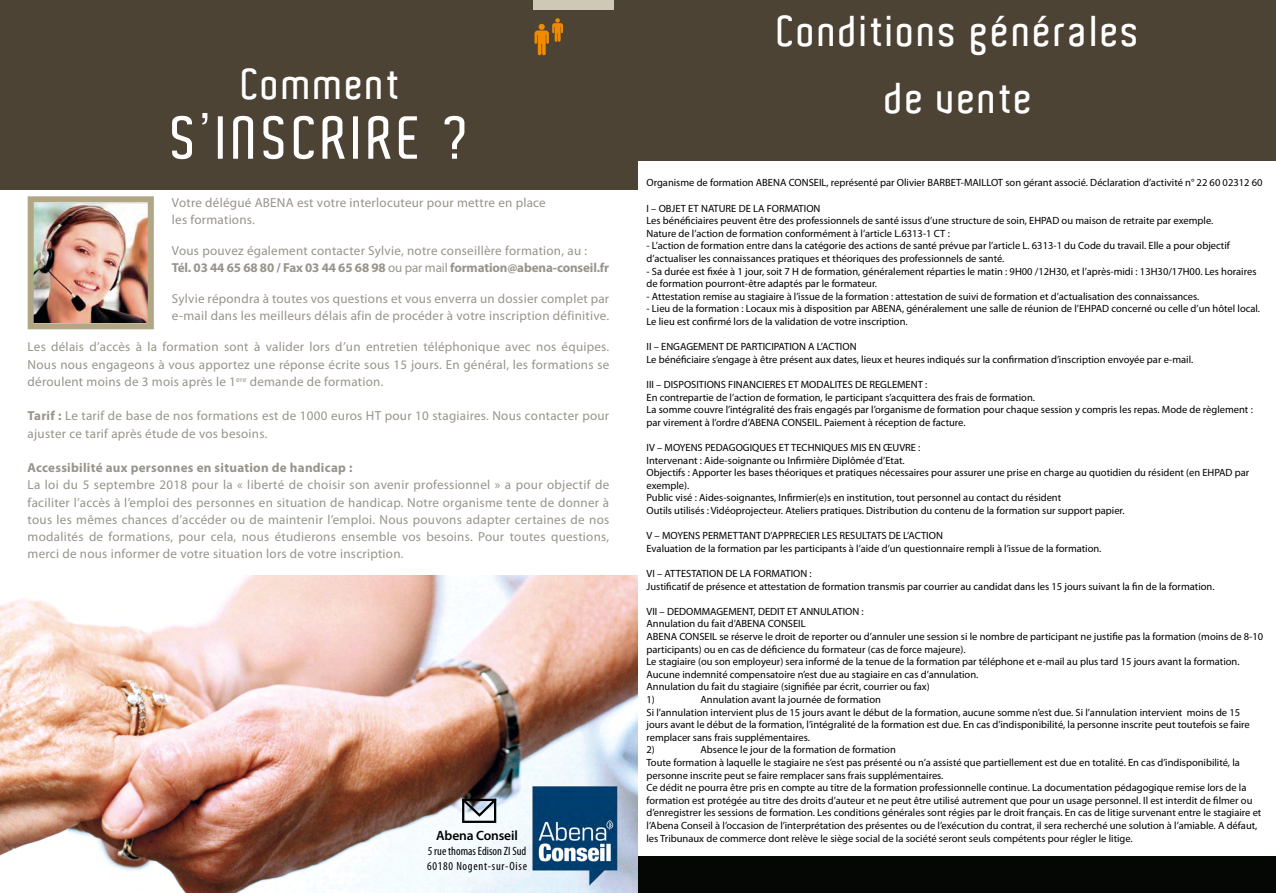
<style>
.page{position:relative;width:1276px;height:893px;background:#fff}
.page>*{position:absolute;margin:0;border:0;box-sizing:border-box;transform-origin:0 0}
.t1{font:600 58.5px "Aldo";letter-spacing:.08em;color:#fff}
.t2{font:600 42px/66.3px "Aldo";letter-spacing:.06em;color:#fff;text-align:center}
.t3{font:600 13.5px "Myriad Pro";letter-spacing:-.01em;color:#000}
.t4{font:13.05px/17.2px "Myriad Pro";letter-spacing:.02em;color:#98948b}
.t5{font:700 13.05px "Myriad Pro";letter-spacing:.02em;color:#98948b}
.t6{font:condensed 12px/15px "Myriad Pro";letter-spacing:.005em;color:#000}
.t7{font:10.5px/12.6px "Myriad Pro";color:#000}
.s1{font-weight:700}
</style>
<div class="page">
<img style="left:0;top:575px;width:638px;height:318px">
<div style="left:0;top:0;width:638px;height:190px;background:#4d4334"></div>
<img style="left:529px;top:786px;width:91px;height:100px">
<div style="left:533px;top:0;width:81px;height:9px;background:#cec9b6"></div>
<svg style="left:534px;top:18px;width:29px;height:37px"></svg>
<div style="left:462px;top:799px;width:34px;height:24px;border:2px solid #000"></div>
<svg style="left:459px;top:796px;width:40px;height:22px"></svg>
<img style="left:35px;top:203px;width:112px;height:119px">
<div style="left:28px;top:196px;width:126px;height:133px;border:6px solid #b1a787"></div>
<div style="left:638px;top:856px;width:638px;height:37px;background:#040703"></div>
<div style="left:638px;top:0;width:638px;height:160px;background:#4d4334"></div>
<h2 class="t2" style="left:242px;top:51px;width:160px">Comment</h2>
<h1 class="t1" style="left:172px;top:105px;width:299px">S’INSCRIRE ?</h1>
<p class="t4" style="left:172px;top:194px;width:375px">Votre délégué ABENA est votre interlocuteur pour mettre en place les formations.</p>
<p class="t4" style="left:172px;top:242px;width:439px">Vous pouvez également contacter Sylvie, notre conseillère formation, au :<br><span class="s1">Tél. 03 44 65 68 80 / Fax 03 44 65 68 98</span> ou par mail <span class="s1">formation@abena-conseil.fr</span></p>
<p class="t4" style="left:172px;top:290px;width:439px">Sylvie répondra à toutes vos questions et vous enverra un dossier complet par e-mail dans les meilleurs délais afin de procéder à votre inscription définitive.</p>
<p class="t4" style="left:28px;top:339px;width:583px;text-align:justify">Les délais d’accès à la formation sont à valider lors d’un entretien téléphonique avec nos équipes.<br>Nous nous engageons à vous apportez une réponse écrite sous 15 jours. En général, les formations se déroulent moins de 3 mois après le 1<sup>ere</sup> demande de formation.</p>
<p class="t4" style="left:28px;top:408px;width:583px"><span class="s1">Tarif :</span> Le tarif de base de nos formations est de 1000 euros HT pour 10 stagiaires. Nous contacter pour ajuster ce tarif après étude de vos besoins.</p>
<p class="t5" style="left:28px;top:460px;width:326px">Accessibilité aux personnes en situation de handicap :</p>
<p class="t4" style="left:28px;top:477px;width:583px;text-align:justify">La loi du 5 septembre 2018 pour la « liberté de choisir son avenir professionnel » a pour objectif de faciliter l’accès à l’emploi des personnes en situation de handicap. Notre organisme tente de donner à tous les mêmes chances d’accéder ou de maintenir l’emploi. Nous pouvons adapter certaines de nos modalités de formations, pour cela, nous étudierons ensemble vos besoins. Pour toutes questions, merci de nous informer de votre situation lors de votre inscription.</p>
<p class="t3" style="left:436px;top:828px;width:83px">Abena Conseil</p>
<p class="t6" style="left:427px;top:844px;width:101px">5 rue thomas Edison ZI Sud<br>60180 Nogent-sur-Oise</p>
<h2 class="t2" style="left:778px;top:-1px;width:364px">Conditions générales de vente</h2>
<p class="t7" style="left:646px;top:177px;width:617px">Organisme de formation ABENA CONSEIL, représenté par Olivier BARBET-MAILLOT son gérant associé. Déclaration d’activité n° 22 60 02312 60</p>
<p class="t7" style="left:646px;top:202px;width:568px">I – OBJET ET NATURE DE LA FORMATION<br>Les bénéficiaires peuvent être des professionnels de santé issus d’une structure de soin, EHPAD ou maison de retraite par exemple.<br>Nature de l’action de formation conformément à l’article L.6313-1 CT :</p>
<p class="t7" style="left:646px;top:240px;width:585px">- L’action de formation entre dans la catégorie des actions de santé prévue par l’article L. 6313-1 du Code du travail. Elle a pour objectif d’actualiser les connaissances pratiques et théoriques des professionnels de santé.</p>
<p class="t7" style="left:646px;top:265px;width:611px">- Sa durée est fixée à 1 jour, soit 7 H de formation, généralement réparties le matin : 9H00 /12H30, et l’après-midi : 13H30/17H00. Les horaires de formation pourront-être adaptés par le formateur.</p>
<p class="t7" style="left:646px;top:290px;width:554px">- Attestation remise au stagiaire à l’issue de la formation : attestation de suivi de formation et d’actualisation des connaissances.</p>
<p class="t7" style="left:646px;top:303px;width:615px">- Lieu de la formation : Locaux mis à disposition par ABENA, généralement une salle de réunion de l’EHPAD concerné ou celle d’un hôtel local.<br>Le lieu est confirmé lors de la validation de votre inscription.</p>
<p class="t7" style="left:646px;top:340px;width:548px">II – ENGAGEMENT DE PARTICIPATION A L’ACTION<br>Le bénéficiaire s’engage à être présent aux dates, lieux et heures indiqués sur la confirmation d’inscription envoyée par e-mail.</p>
<p class="t7" style="left:646px;top:378px;width:608px">III – DISPOSITIONS FINANCIERES ET MODALITES DE REGLEMENT :<br>En contrepartie de l’action de formation, le participant s’acquittera des frais de formation.<br>La somme couvre l’intégralité des frais engagés par l’organisme de formation pour chaque session y compris les repas. Mode de règlement : par virement à l’ordre d’ABENA CONSEIL. Paiement à réception de facture.</p>
<p class="t7" style="left:646px;top:441px;width:604px">IV – MOYENS PEDAGOGIQUES ET TECHNIQUES MIS EN ŒUVRE :<br>Intervenant : Aide-soignante ou Infirmière Diplômée d’Etat.<br>Objectifs : Apporter les bases théoriques et pratiques nécessaires pour assurer une prise en charge au quotidien du résident (en EHPAD par exemple).<br>Public visé : Aides-soignantes, Infirmier(e)s en institution, tout personnel au contact du résident<br>Outils utilisés : Vidéoprojecteur. Ateliers pratiques. Distribution du contenu de la formation sur support papier.</p>
<p class="t7" style="left:646px;top:529px;width:456px">V – MOYENS PERMETTANT D’APPRECIER LES RESULTATS DE L’ACTION<br>Evaluation de la formation par les participants à l’aide d’un questionnaire rempli à l’issue de la formation.</p>
<p class="t7" style="left:646px;top:567px;width:569px">VI – ATTESTATION DE LA FORMATION :<br>Justificatif de présence et attestation de formation transmis par courrier au candidat dans les 15 jours suivant la fin de la formation.</p>
<p class="t7" style="left:646px;top:605px;width:618px">VII – DEDOMMAGEMENT, DEDIT ET ANNULATION :<br>Annulation du fait d’ABENA CONSEIL<br>ABENA CONSEIL se réserve le droit de reporter ou d’annuler une session si le nombre de participant ne justifie pas la formation (moins de 8-10 participants) ou en cas de déficience du formateur (cas de force majeure).<br>Le stagiaire (ou son employeur) sera informé de la tenue de la formation par téléphone et e-mail au plus tard 15 jours avant la formation.<br>Aucune indemnité compensatoire n’est due au stagiaire en cas d’annulation.<br>Annulation du fait du stagiaire (signifiée par écrit, courrier ou fax)<br>1)</p>
<p class="t7" style="left:646px;top:693px;width:605px;text-indent:54px">Annulation avant la journée de formation<br>Si l’annulation intervient plus de 15 jours avant le début de la formation, aucune somme n’est due. Si l’annulation intervient moins de 15 jours avant le début de la formation, l’intégralité de la formation est due. En cas d’indisponibilité, la personne inscrite peut toutefois se faire remplacer sans frais supplémentaires.<br>2)</p>
<p class="t7" style="left:646px;top:744px;width:616px;text-indent:54px">Absence le jour de la formation de formation<br>Toute formation à laquelle le stagiaire ne s’est pas présenté ou n’a assisté que partiellement est due en totalité. En cas d’indisponibilité, la personne inscrite peut se faire remplacer sans frais supplémentaires.<br>Ce dédit ne pourra être pris en compte au titre de la formation professionnelle continue. La documentation pédagogique remise lors de la formation est protégée au titre des droits d’auteur et ne peut être utilisé autrement que pour un usage personnel. Il est interdit de filmer ou d’enregistrer les sessions de formation. Les conditions générales sont régies par le droit français. En cas de litige survenant entre le stagiaire et l’Abena Conseil à l’occasion de l’interprétation des présentes ou de l’exécution du contrat, il sera recherché une solution à l’amiable. A défaut, les Tribunaux de commerce dont relève le siège social de la société seront seuls compétents pour régler le litige.</p>
</div>
